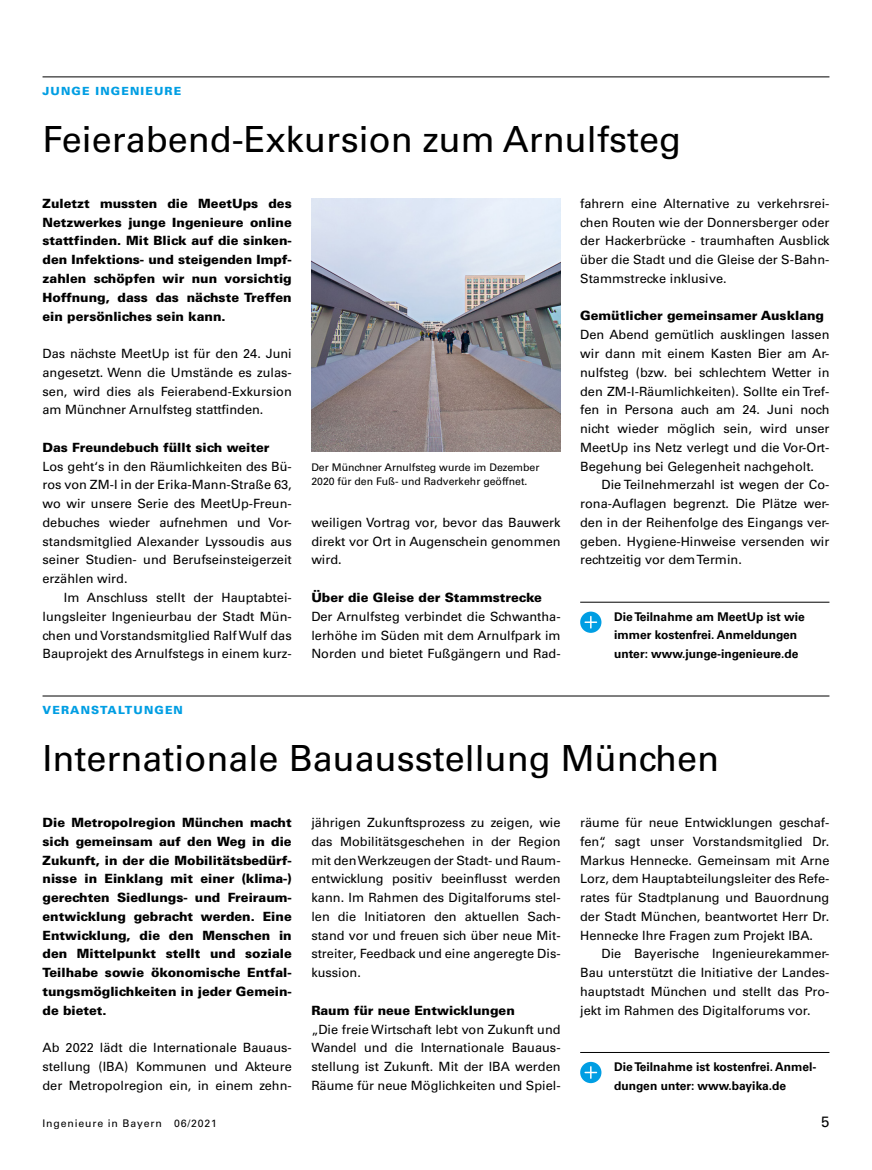
<style>
.page{position:relative;width:872px;height:1170px;background:#fff}
.page>*{position:absolute;margin:0;border:0;box-sizing:border-box;transform-origin:0 0}
.t1{font:36px "Univers LT Std";color:#000}
.t2{font:15px "Univers LT Std";color:#000}
.t3{font:12.75px/18.8px "Univers LT Std";color:#000;text-align:justify}
.t4{font:900 12.75px/18.8px "Univers LT Std";color:#000;text-align:justify}
.t5{font:700 12px/18.8px "Univers LT Std";color:#000}
.t6{font:900 11.25px "Univers LT Std";letter-spacing:.1em;color:#009ee3}
.t7{font:10.5px/14.2px "Univers LT Std";color:#000}
.t8{font:10.5px "Univers LT Std";letter-spacing:.08em;color:#000}
</style>
<div class="page">
<hr style="left:43px;top:76px;width:786px;height:1px;background:#000">
<hr style="left:43px;top:695px;width:786px;height:1px;background:#000">
<hr style="left:580px;top:1051px;width:249px;height:1px;background:#000">
<hr style="left:580px;top:601px;width:249px;height:1px;background:#000">
<img style="left:311px;top:199px;width:249px;height:253px">
<svg style="left:580px;top:611px;width:21px;height:21px"></svg>
<svg style="left:580px;top:1061px;width:21px;height:21px"></svg>
<p class="t6" style="left:43px;top:84px;width:140px">JUNGE INGENIEURE</p>
<h1 class="t1" style="left:43px;top:117px;width:640px">Feierabend-Exkursion zum Arnulfsteg</h1>
<p class="t4" style="left:43px;top:194px;width:251px">Zuletzt mussten die MeetUps des Netzwerkes junge Ingenieure online stattfinden. Mit Blick auf die sinken&shy;den Infektions- und steigenden Impf&shy;zahlen schöpfen wir nun vorsichtig Hoffnung, dass das nächste Treffen ein persönliches sein kann.</p>
<p class="t3" style="left:43px;top:344px;width:251px">Das nächste MeetUp ist für den 24. Juni angesetzt. Wenn die Umstände es zulas&shy;sen, wird dies als Feierabend-Exkursion am Münchner Arnulfsteg stattfinden.</p>
<p class="t4" style="left:43px;top:438px;width:228px">Das Freundebuch füllt sich weiter</p>
<p class="t3" style="left:43px;top:457px;width:251px">Los geht‘s in den Räumlichkeiten des Bü&shy;ros von ZM-I in der Erika-Mann-Straße 63, wo wir unsere Serie des MeetUp-Freun&shy;debuches wieder aufnehmen und Vor&shy;standsmitglied Alexander Lyssoudis aus seiner Studien- und Berufseinsteigerzeit erzählen wird.</p>
<p class="t3" style="left:43px;top:588px;width:251px;text-indent:21px">Im Anschluss stellt der Hauptabtei&shy;lungsleiter Ingenieurbau der Stadt Mün&shy;chen und Vorstandsmitglied Ralf Wulf das Bauprojekt des Arnulfstegs in einem kurz-</p>
<p class="t6" style="left:43px;top:703px;width:142px">VERANSTALTUNGEN</p>
<p class="t7" style="left:311px;top:460px;width:229px">Der Münchner Arnulfsteg wurde im Dezember<br>2020 für den Fuß- und Radverkehr geöffnet.</p>
<p class="t3" style="left:311px;top:513px;width:251px">weiligen Vortrag vor, bevor das Bauwerk direkt vor Ort in Augenschein genommen wird.</p>
<p class="t4" style="left:311px;top:588px;width:232px">Über die Gleise der Stammstrecke</p>
<p class="t3" style="left:311px;top:607px;width:251px">Der Arnulfsteg verbindet die Schwantha&shy;lerhöhe im Süden mit dem Arnulfpark im Norden und bietet Fußgängern und Rad-</p>
<p class="t3" style="left:580px;top:194px;width:251px">fahrern eine Alternative zu verkehrsrei&shy;chen Routen wie der Donnersberger oder der Hackerbrücke - traumhaften Ausblick über die Stadt und die Gleise der S-Bahn-Stammstrecke inklusive.</p>
<p class="t4" style="left:580px;top:306px;width:245px">Gemütlicher gemeinsamer Ausklang</p>
<p class="t3" style="left:580px;top:325px;width:251px">Den Abend gemütlich ausklingen lassen wir dann mit einem Kasten Bier am Ar&shy;nulfsteg (bzw. bei schlechtem Wetter in den ZM-I-Räumlichkeiten). Sollte ein Tref&shy;fen in Persona auch am 24. Juni noch nicht wieder möglich sein, wird unser MeetUp ins Netz verlegt und die Vor-Ort-Begehung bei Gelegenheit nachgeholt.</p>
<p class="t3" style="left:580px;top:475px;width:251px;text-indent:21px">Die Teilnehmerzahl ist wegen der Co&shy;rona-Auflagen begrenzt. Die Plätze wer&shy;den in der Reihenfolge des Eingangs ver&shy;geben. Hygiene-Hinweise versenden wir rechtzeitig vor dem Termin.</p>
<p class="t5" style="left:614px;top:607px;width:192px">Die Teilnahme am MeetUp ist wie immer kostenfrei. Anmeldungen unter: www.junge-ingenieure.de</p>
<h1 class="t1" style="left:43px;top:736px;width:678px">Internationale Bauausstellung München</h1>
<p class="t4" style="left:43px;top:812px;width:251px">Die Metropolregion München macht sich gemeinsam auf den Weg in die Zukunft, in der die Mobilitätsbedürf&shy;nisse in Einklang mit einer (klima-) gerechten Siedlungs- und Freiraum&shy;entwicklung gebracht werden. Eine Entwicklung, die den Menschen in den Mittelpunkt stellt und soziale Teilhabe sowie ökonomische Entfal&shy;tungsmöglichkeiten in jeder Gemein&shy;de bietet.</p>
<p class="t3" style="left:43px;top:1038px;width:251px">Ab 2022 lädt die Internationale Bauaus&shy;stellung (IBA) Kommunen und Akteure der Metropolregion ein, in einem zehn-</p>
<p class="t3" style="left:580px;top:813px;width:251px">räume für neue Entwicklungen geschaf&shy;fen“, sagt unser Vorstandsmitglied Dr.<br>Markus Hennecke. Gemeinsam mit Arne Lorz, dem Hauptabteilungsleiter des Refe&shy;rates für Stadtplanung und Bauordnung der Stadt München, beantwortet Herr Dr.<br>Hennecke Ihre Fragen zum Projekt IBA.</p>
<p class="t3" style="left:580px;top:944px;width:251px;text-indent:21px">Die Bayerische Ingenieurekammer-Bau unterstützt die Initiative der Landes&shy;hauptstadt München und stellt das Pro&shy;jekt im Rahmen des Digitalforums vor.</p>
<p class="t3" style="left:311px;top:813px;width:251px">jährigen Zukunftsprozess zu zeigen, wie das Mobilitätsgeschehen in der Region mit den Werkzeugen der Stadt- und Raum&shy;entwicklung positiv beeinflusst werden kann. Im Rahmen des Digitalforums stel&shy;len die Initiatoren den aktuellen Sach&shy;stand vor und freuen sich über neue Mit&shy;streiter, Feedback und eine angeregte Dis&shy;kussion.</p>
<p class="t4" style="left:311px;top:1000px;width:205px">Raum für neue Entwicklungen</p>
<p class="t3" style="left:311px;top:1019px;width:251px">„Die freie Wirtschaft lebt von Zukunft und Wandel und die Internationale Bauaus&shy;stellung ist Zukunft. Mit der IBA werden Räume für neue Möglichkeiten und Spiel-</p>
<p class="t5" style="left:614px;top:1057px;width:204px">Die Teilnahme ist kostenfrei. Anmel&shy;dungen unter: www.bayika.de</p>
<p class="t8" style="left:43px;top:1117px;width:176px">Ingenieure in Bayern 06/2021</p>
<p class="t2" style="left:821px;top:1112px;width:10px">5</p>
</div>
